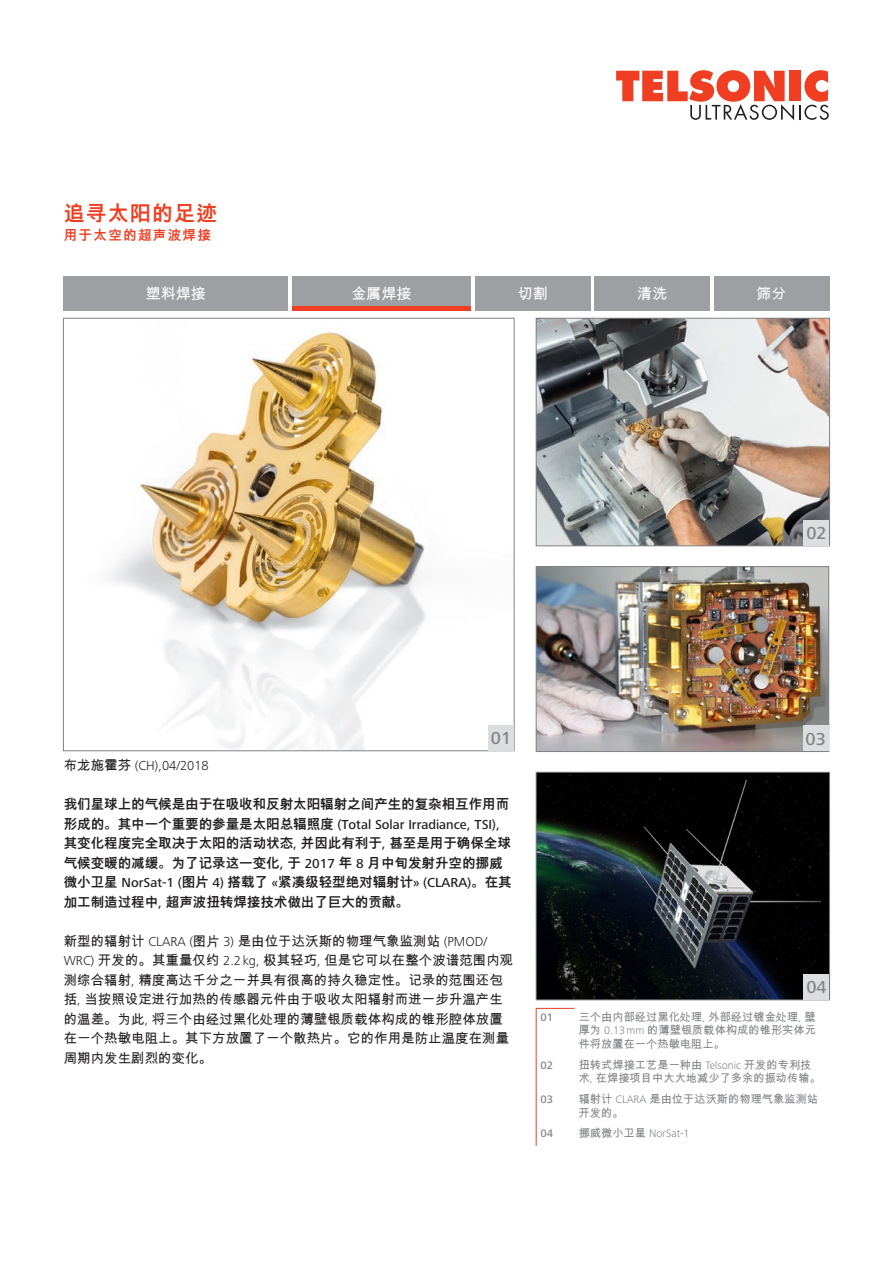
<style>
.page{position:relative;width:893px;height:1263px;background:#fff}
.page>*{position:absolute;margin:0;border:0;box-sizing:border-box;transform-origin:0 0}
.Haupttitel_rot{font:700 21px "Arial Unicode MS";letter-spacing:.05em;color:#ef3e22}
.t1{font:500 18px "Frutiger Next LTW1 G";color:#808285}
.Portfoliotitel{font:15px "Arial Unicode MS";color:#fff}
.Lauftext_9_13pt{font:13.5px/19.5px "Arial Unicode MS";color:#231f20}
.Lauftext_9_13pt__med{font:700 13.5px/19.5px "Arial Unicode MS";color:#231f20}
.Lauftext_9_13pt-2{font:300 13.5px "Frutiger Next LTW1 G";color:#231f20}
.Subtitel_rot{font:700 13.5px "Arial Unicode MS";letter-spacing:.1em;color:#ef3e22}
.Legende_7_5_9pt{font:11.25px/13.5px "Arial Unicode MS";color:#808285}
.Legende_7_5_9pt-2{font:300 11.25px "Frutiger Next LTW1 G";color:#808285}
.Legende_7_5_9pt__med{font:500 11.25px "Frutiger Next LTW1 G";color:#808285}
.s1{font-family:"Arial Unicode MS";font-weight:400}
.s2{font-family:"Frutiger Next LTW1 G";font-weight:500}
.s3{font-family:"Frutiger Next LTW1 G";font-weight:300}
</style>
<div class="page">
<svg style="left:616px;top:70px;width:213px;height:50px"></svg>
<svg style="left:63px;top:317px;width:452px;height:434px"></svg>
<div style="left:488px;top:725px;width:26px;height:25px;background:#dcdddf"></div>
<img style="left:535px;top:566px;width:294px;height:186px">
<img style="left:535px;top:317px;width:295px;height:230px">
<svg style="left:535px;top:771px;width:295px;height:230px;background:#15191b"></svg>
<div style="left:804px;top:520px;width:25px;height:25px;background:#dcdddf"></div>
<div style="left:804px;top:974px;width:25px;height:25px;background:#dcdddf"></div>
<div style="left:803px;top:726px;width:25px;height:25px;background:#dcdddf"></div>
<div style="left:64px;top:276px;width:224px;height:34px;background:#9d9fa2"></div>
<div style="left:292px;top:276px;width:179px;height:34px;background:#9d9fa2"></div>
<div style="left:475px;top:276px;width:115px;height:34px;background:#9d9fa2"></div>
<div style="left:595px;top:276px;width:115px;height:34px;background:#9d9fa2"></div>
<div style="left:714px;top:276px;width:115px;height:34px;background:#9d9fa2"></div>
<hr style="left:292px;top:306px;width:179px;height:4px;background:#ef3e22">
<hr style="left:536px;top:1008px;width:38px;height:1px;background:#ef3e22">
<hr style="left:536px;top:1009px;width:1px;height:47px;background:#ef3e22">
<hr style="left:536px;top:1056px;width:1px;height:35px;background:#ef3e22">
<hr style="left:536px;top:1091px;width:1px;height:34px;background:#ef3e22">
<svg style="left:536px;top:1125px;width:1px;height:21px"></svg>
<p class="Haupttitel_rot" style="left:64px;top:198px;width:155px">追寻太阳的足迹</p>
<p class="Subtitel_rot" style="left:64px;top:225px;width:149px">用于太空的超声波焊接</p>
<p class="Portfoliotitel" style="left:146px;top:283px;width:61px">塑料焊接</p>
<p class="Portfoliotitel" style="left:352px;top:283px;width:61px">金属焊接</p>
<p class="Portfoliotitel" style="left:518px;top:283px;width:31px">切割</p>
<p class="Portfoliotitel" style="left:637px;top:283px;width:31px">清洗</p>
<p class="Portfoliotitel" style="left:757px;top:283px;width:32px">筛分</p>
<p class="t1" style="left:491px;top:728px;width:22px">01</p>
<p class="t1" style="left:806px;top:523px;width:22px">02</p>
<p class="t1" style="left:806px;top:729px;width:22px">03</p>
<p class="Lauftext_9_13pt-2" style="left:64px;top:758px;width:146px"><span class="s1">布龙施霍芬</span> (CH),04/2018</p>
<p class="Lauftext_9_13pt__med" style="left:64px;top:795px;width:449px">我们星球上的气候是由于在吸收和反射太阳辐射之间产生的复杂相互作用而形成的。其中一个重要的参量是太阳总辐照度 <span class="s2">(Total Solar Irradiance, TSI),</span>其变化程度完全取决于太阳的活动状态<span class="s2">,</span> 并因此有利于<span class="s2">,</span> 甚至是用于确保全球气候变暖的减缓。为了记录这一变化<span class="s2">,</span> 于 <span class="s2">2017</span> 年 <span class="s2">8</span> 月中旬发射升空的挪威微小卫星 <span class="s2">NorSat-1 (</span>图片 <span class="s2">4)</span> 搭载了 <span class="s2">«</span>紧凑级轻型绝对辐射计<span class="s2">» (CLARA)</span>。在其加工制造过程中<span class="s2">,</span> 超声波扭转焊接技术做出了巨大的贡献。</p>
<p class="Lauftext_9_13pt" style="left:64px;top:931px;width:451px">新型的辐射计 <span class="s3">CLARA (</span>图片 <span class="s3">3)</span> 是由位于达沃斯的物理气象监测站 <span class="s3">(PMOD/ WRC)</span> 开发的。其重量仅约 <span class="s3">2.2kg,</span> 极其轻巧<span class="s3">,</span> 但是它可以在整个波谱范围内观测综合辐射<span class="s3">,</span> 精度高达千分之一并具有很高的持久稳定性。记录的范围还包括<span class="s3">,</span> 当按照设定进行加热的传感器元件由于吸收太阳辐射而进一步升温产生的温差。为此<span class="s3">,</span> 将三个由经过黑化处理的薄壁银质载体构成的锥形腔体放置在一个热敏电阻上。其下方放置了一个散热片。它的作用是防止温度在测量周期内发生剧烈的变化。</p>
<p class="t1" style="left:806px;top:977px;width:22px">04</p>
<p class="Legende_7_5_9pt__med" style="left:540px;top:1010px;width:14px">01</p>
<p class="Legende_7_5_9pt" style="left:579px;top:1010px;width:239px;text-align:justify">三个由内部经过黑化处理<span class="s3">,</span> 外部经过镀金处理<span class="s3">,</span> 壁厚为 <span class="s3">0.13mm</span> 的薄壁银质载体构成的锥形实体元件将放置在一个热敏电阻上。</p>
<p class="Legende_7_5_9pt__med" style="left:540px;top:1058px;width:14px">02</p>
<p class="Legende_7_5_9pt" style="left:579px;top:1058px;width:244px">扭转式焊接工艺是一种由 <span class="s3">Telsonic</span> 开发的专利技术<span class="s3">,</span> 在焊接项目中大大地减少了多余的振动传输。</p>
<p class="Legende_7_5_9pt__med" style="left:540px;top:1093px;width:14px">03</p>
<p class="Legende_7_5_9pt" style="left:579px;top:1092px;width:241px">辐射计 <span class="s3">CLARA</span> 是由位于达沃斯的物理气象监测站开发的。</p>
<p class="Legende_7_5_9pt__med" style="left:540px;top:1127px;width:14px">04</p>
<p class="Legende_7_5_9pt-2" style="left:579px;top:1127px;width:112px"><span class="s1">挪威微小卫星</span> NorSat-1</p>
</div>
